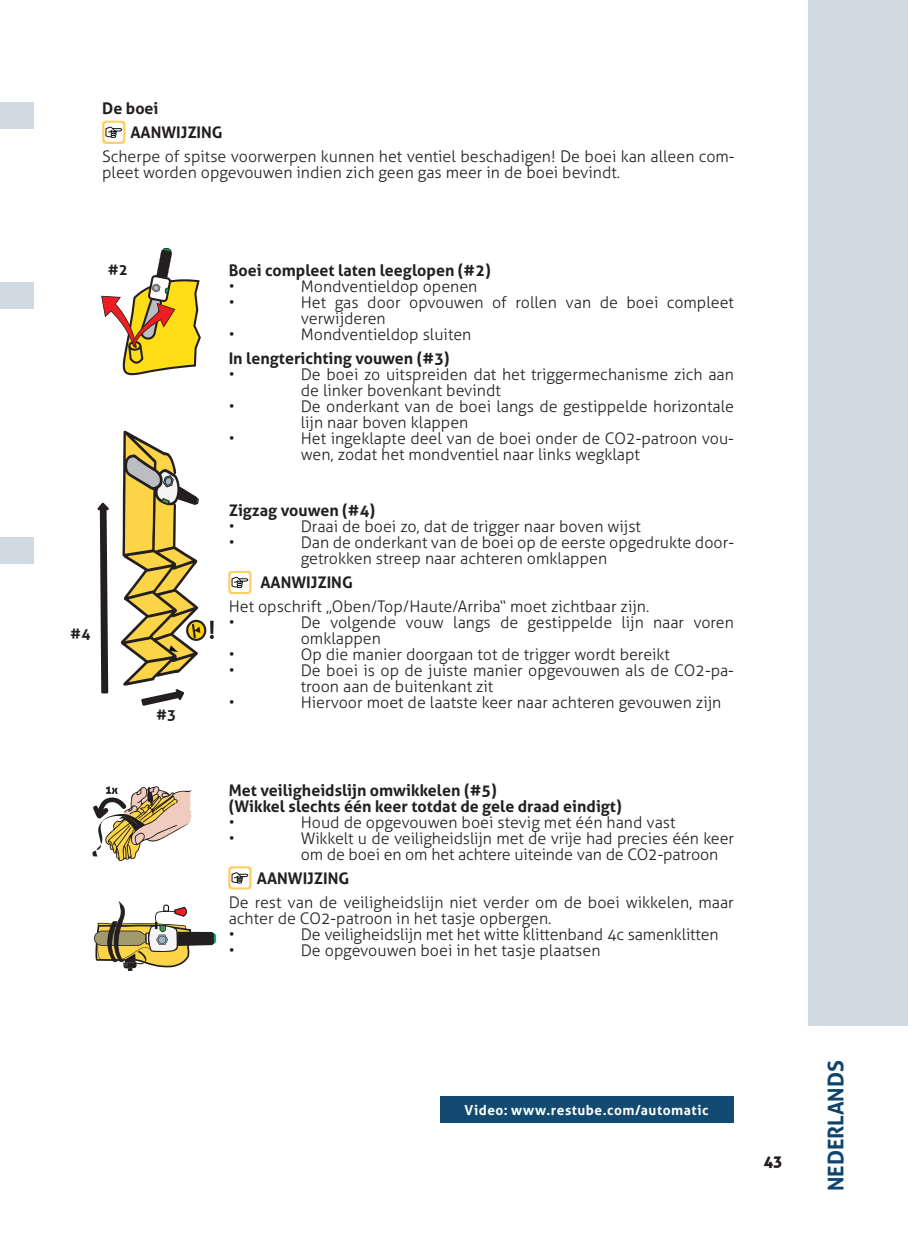
<style>
.page{position:relative;width:908px;height:1259px;background:#fff}
.page>*{position:absolute;margin:0;border:0;box-sizing:border-box;transform-origin:0 0}
.t1{font:700 21.6px "Aller";letter-spacing:-.005em;color:#0f456d}
.t2{font:300 16px/16px "Aller";color:#231f20}
.t3{font:700 16px/24px "Aller";color:#231f20}
.t4{font:16px "Aller Display";color:#231f20}
.t5{font:700 15.2px "Aller";color:#231f20}
.t6{font:700 13.6px "Aller";letter-spacing:.035em;color:#fff}
</style>
<div class="page">
<div style="left:0;top:282px;width:34px;height:26px;background:#cfdae2"></div>
<div style="left:0;top:537px;width:34px;height:26px;background:#cfdae2"></div>
<div style="left:440px;top:1096px;width:293px;height:27px;background:#124a71"></div>
<div style="left:0;top:102px;width:34px;height:26px;background:#cfdae2"></div>
<svg style="left:102px;top:121px;width:23px;height:23px"></svg>
<svg style="left:104px;top:123px;width:19px;height:19px"></svg>
<svg style="left:228px;top:571px;width:23px;height:23px"></svg>
<svg style="left:230px;top:573px;width:19px;height:19px"></svg>
<svg style="left:228px;top:866px;width:23px;height:23px"></svg>
<svg style="left:230px;top:868px;width:19px;height:19px"></svg>
<div style="left:808px;top:0;width:99px;height:1259px;background:#cfdae2"></div>
<div style="left:805px;top:1026px;width:102px;height:233px;background:#fff"></div>
<svg style="left:101px;top:248px;width:100px;height:128px"></svg>
<svg style="left:92px;top:786px;width:100px;height:76px"></svg>
<svg style="left:97px;top:503px;width:12px;height:190px"></svg>
<svg style="left:121px;top:430px;width:93px;height:276px"></svg>
<div style="left:202px;top:933px;width:14px;height:10px;background:#00a54f;border-radius:2px"></div>
<svg style="left:94px;top:901px;width:120px;height:70px"></svg>
<p class="t3" style="left:130px;top:96px;width:94px;text-indent:-28px">De boei<br>AANWIJZING</p>
<p class="t2" style="left:102px;top:148px;width:633px">Scherpe of spitse voorwerpen kunnen het ventiel beschadigen! De boei kan alleen com&shy;pleet worden opgevouwen indien zich geen gas meer in de boei bevindt.</p>
<p class="t5" style="left:108px;top:260px;width:22px">#2</p>
<p class="t5" style="left:70px;top:624px;width:22px">#4</p>
<p class="t5" style="left:156px;top:705px;width:22px">#3</p>
<p class="t3" style="left:228px;top:258px;width:263px">Boei compleet laten leeglopen (#2)</p>
<p class="t2" style="left:228px;top:278px;width:7px">•</p>
<p class="t2" style="left:300px;top:278px;width:178px">Mondventieldop openen</p>
<p class="t2" style="left:228px;top:294px;width:7px">•</p>
<p class="t2" style="left:300px;top:294px;width:434px">Het gas door opvouwen of rollen van de boei compleet verwijderen</p>
<p class="t2" style="left:228px;top:326px;width:7px">•</p>
<p class="t2" style="left:300px;top:326px;width:172px">Mondventieldop sluiten</p>
<p class="t3" style="left:228px;top:346px;width:222px">In lengterichting vouwen (#3)</p>
<p class="t2" style="left:228px;top:366px;width:7px">•</p>
<p class="t2" style="left:300px;top:366px;width:434px">De boei zo uitspreiden dat het triggermechanisme zich aan de linker bovenkant bevindt</p>
<p class="t2" style="left:228px;top:398px;width:7px">•</p>
<p class="t2" style="left:300px;top:398px;width:434px">De onderkant van de boei langs de gestippelde horizontale lijn naar boven klappen</p>
<p class="t2" style="left:228px;top:430px;width:7px">•</p>
<p class="t2" style="left:300px;top:430px;width:434px">Het ingeklapte deel van de boei onder de CO2-patroon vou&shy;wen, zodat het mondventiel naar links wegklapt</p>
<p class="t3" style="left:228px;top:498px;width:148px">Zigzag vouwen (#4)</p>
<p class="t2" style="left:228px;top:518px;width:7px">•</p>
<p class="t2" style="left:300px;top:518px;width:341px">Draai de boei zo, dat de trigger naar boven wijst</p>
<p class="t2" style="left:228px;top:534px;width:7px">•</p>
<p class="t2" style="left:300px;top:534px;width:434px">Dan de onderkant van de boei op de eerste opgedrukte door&shy;getrokken streep naar achteren omklappen</p>
<p class="t3" style="left:260px;top:570px;width:94px">AANWIJZING</p>
<p class="t2" style="left:228px;top:598px;width:422px">Het opschrift „Oben/Top/Haute/Arriba“ moet zichtbaar zijn. •</p>
<p class="t2" style="left:300px;top:614px;width:434px">De volgende vouw langs de gestippelde lijn naar voren omklappen</p>
<p class="t2" style="left:228px;top:646px;width:7px">•</p>
<p class="t2" style="left:300px;top:646px;width:370px">Op die manier doorgaan tot de trigger wordt bereikt</p>
<p class="t2" style="left:228px;top:662px;width:7px">•</p>
<p class="t2" style="left:300px;top:662px;width:434px">De boei is op de juiste manier opgevouwen als de CO2-pa&shy;troon aan de buitenkant zit</p>
<p class="t2" style="left:228px;top:694px;width:7px">•</p>
<p class="t2" style="left:300px;top:694px;width:422px">Hiervoor moet de laatste keer naar achteren gevouwen zijn</p>
<p class="t3" style="left:228px;top:782px;width:394px;line-height:16px">Met veiligheidslijn omwikkelen (#5)<br>(Wikkel slechts één keer totdat de gele draad eindigt)</p>
<p class="t2" style="left:228px;top:814px;width:7px">•</p>
<p class="t2" style="left:300px;top:814px;width:376px">Houd de opgevouwen boei stevig met één hand vast</p>
<p class="t2" style="left:228px;top:830px;width:7px">•</p>
<p class="t2" style="left:300px;top:830px;width:434px">Wikkelt u de veiligheidslijn met de vrije had precies één keer om de boei en om het achtere uiteinde van de CO2-patroon</p>
<p class="t3" style="left:257px;top:866px;width:94px">AANWIJZING</p>
<p class="t2" style="left:228px;top:894px;width:506px">De rest van de veiligheidslijn niet verder om de boei wikkelen, maar achter de CO2-patroon in het tasje opbergen.<br>•</p>
<p class="t2" style="left:300px;top:926px;width:419px">De veiligheidslijn met het witte klittenband 4c samenklitten</p>
<p class="t2" style="left:228px;top:942px;width:7px">•</p>
<p class="t2" style="left:300px;top:942px;width:301px">De opgevouwen boei in het tasje plaatsen</p>
<p class="t6" style="left:464px;top:1101px;width:245px">Video: www.restube.com/automatic</p>
<p class="t4" style="left:763px;top:1151px;width:20px">43</p>
<h1 class="t1" style="left:822px;top:1191px;width:133px;rotate:-90deg">NEDERLANDS</h1>
</div>
